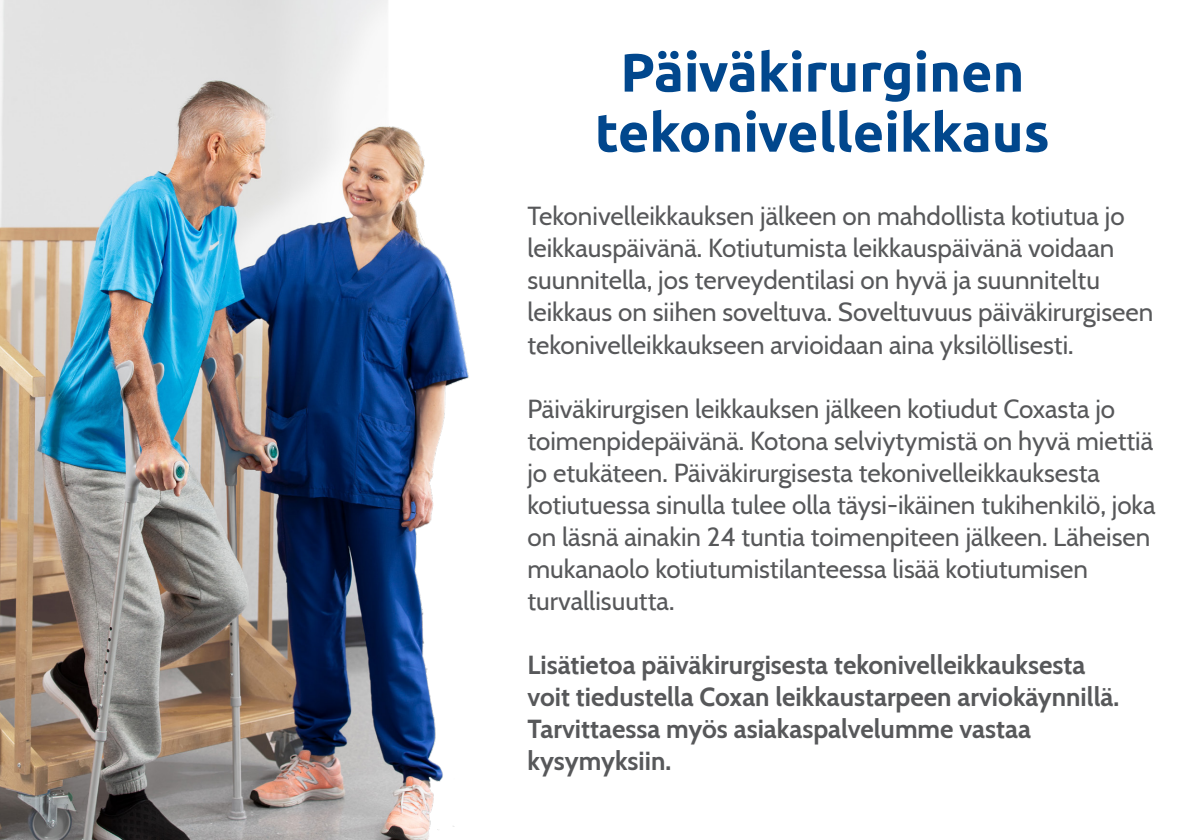
<style>
.page{position:relative;width:1191px;height:840px;background:#fff}
.page>*{position:absolute;margin:0;border:0;box-sizing:border-box;transform-origin:0 0}
.t1{font:700 54px "Ubuntu";color:#01478d}
.t2{font:26px/32px "Cabin";color:#57585a}
.t3{font:700 26px/32px "Cabin";color:#57585a}
</style>
<div class="page">
<img style="left:0;top:0;width:469px;height:839px">
<p class="t1" style="left:620px;top:40px;width:405px">Päiväkirurginen</p>
<p class="t1" style="left:595px;top:100px;width:456px">tekonivelleikkaus</p>
<p class="t2" style="left:527px;top:198px;width:627px">Tekonivelleikkauksen jälkeen on mahdollista kotiutua jo leikkauspäivänä. Kotiutumista leikkauspäivänä voidaan suunnitella, jos terveydentilasi on hyvä ja suunniteltu leikkaus on siihen soveltuva. Soveltuvuus päiväkirurgiseen tekonivelleikkaukseen arvioidaan aina yksilöllisesti.</p>
<p class="t2" style="left:527px;top:390px;width:627px">Päiväkirurgisen leikkauksen jälkeen kotiudut Coxasta jo toimenpidepäivänä. Kotona selviytymistä on hyvä miettiä jo etukäteen. Päiväkirurgisesta tekonivelleikkauksesta</p>
<p class="t2" style="left:527px;top:486px;width:629px">kotiutuessa sinulla tulee olla täysi-ikäinen tukihenkilö, joka on läsnä ainakin 24 tuntia toimenpiteen jälkeen. Läheisen mukanaolo kotiutumistilanteessa lisää kotiutumisen turvallisuutta.</p>
<p class="t3" style="left:527px;top:646px;width:593px">Lisätietoa päiväkirurgisesta tekonivelleikkauksesta voit tiedustella Coxan leikkaustarpeen arviokäynnillä.<br>Tarvittaessa myös asiakaspalvelumme vastaa kysymyksiin.</p>
</div>
